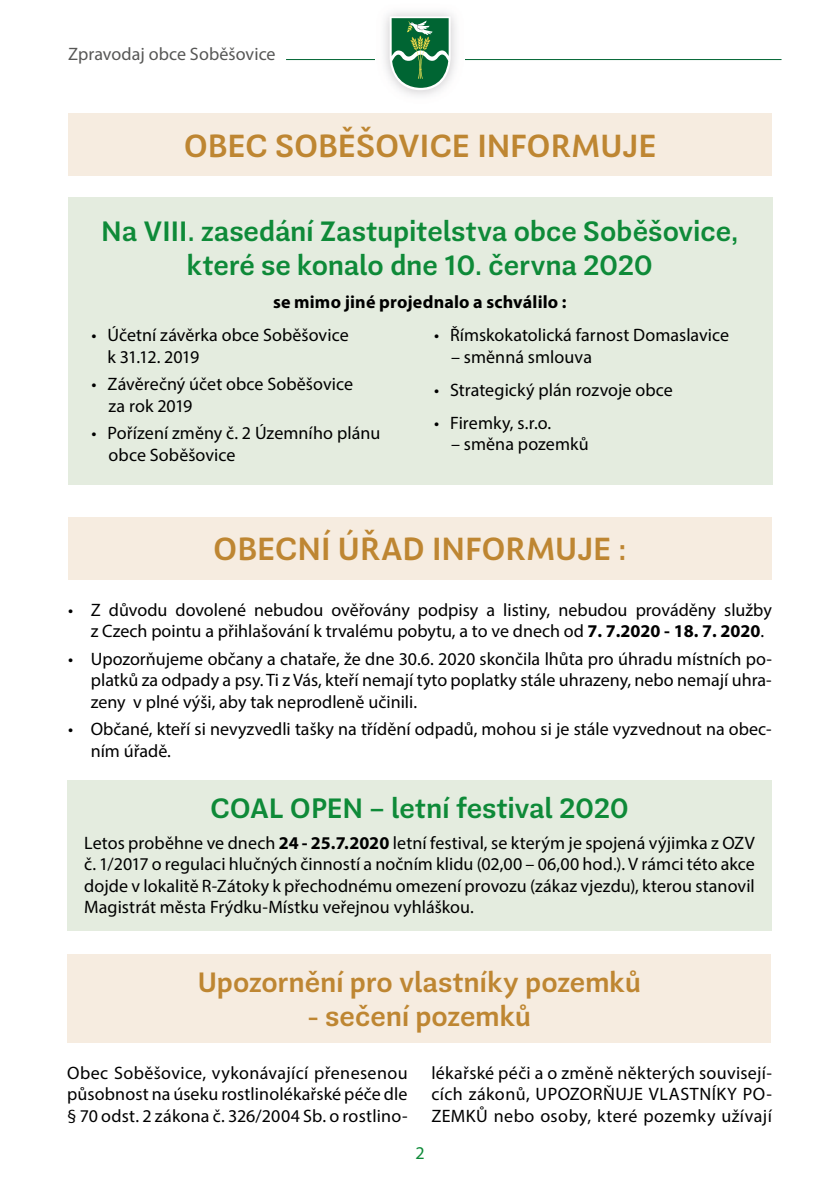
<style>
.page{position:relative;width:840px;height:1191px;background:#fff}
.page>*{position:absolute;margin:0;border:0;box-sizing:border-box;transform-origin:0 0}
.t1{font:32px "Guanabara Sans Regular 5";letter-spacing:-.015em;color:#be8632}
.t2{font:28px/33.6px "Guanabara Sans Regular 5";letter-spacing:-.015em;color:#0e8a38;text-align:center}
.t3{font:28px "Guanabara Sans Regular 5";letter-spacing:-.015em;color:#be8632}
.t4{font:18px/21.6px "Myriad Pro";color:#000}
.t5{font:700 18px "Myriad Pro";letter-spacing:.01em;color:#000}
.t6{font:18px "Myriad Pro";letter-spacing:.005em;color:#575756}
.t7{font:18px "Myriad Pro";color:#0e8a38}
.s1{font-weight:700}
</style>
<div class="page">
<hr style="left:286px;top:59px;width:495px;height:1px;background:#006533">
<img style="left:375px;top:12px;width:89px;height:84px">
<svg style="left:389px;top:16px;width:62px;height:74px"></svg>
<div style="left:68px;top:113px;width:703px;height:63px;background:#f6ece0"></div>
<div style="left:68px;top:517px;width:703px;height:62px;background:#f6ece0"></div>
<div style="left:68px;top:197px;width:704px;height:287px;background:#e4ecdf"></div>
<div style="left:67px;top:780px;width:704px;height:150px;background:#e4ecdf"></div>
<div style="left:68px;top:953px;width:702px;height:89px;background:#f6ece0"></div>
<p class="t6" style="left:68px;top:43px;width:209px">Zpravodaj obce Soběšovice</p>
<h1 class="t1" style="left:183px;top:124px;width:474px">OBEC SOBĚŠOVICE INFORMUJE</h1>
<h2 class="t2" style="left:101px;top:215px;width:638px">Na VIII. zasedání Zastupitelstva obce Soběšovice, které se konalo dne 10. června 2020</h2>
<p class="t5" style="left:273px;top:290px;width:295px">se mimo jiné projednalo a schválilo :</p>
<p class="t4" style="left:107px;top:324px;width:242px;text-indent:-16px">• Účetní závěrka obce Soběšovice k 31.12. 2019</p>
<p class="t4" style="left:108px;top:373px;width:246px;text-indent:-17px">• Závěrečný účet obce Soběšovice za rok 2019</p>
<p class="t4" style="left:108px;top:422px;width:273px;text-indent:-17px">• Pořízení změny č. 2 Územního plánu obce Soběšovice</p>
<p class="t4" style="left:434px;top:324px;width:296px">• Římskokatolická farnost Domaslavice</p>
<p class="t4" style="left:451px;top:346px;width:142px">– směnná smlouva</p>
<p class="t4" style="left:434px;top:379px;width:240px">• Strategický plán rozvoje obce</p>
<p class="t4" style="left:434px;top:412px;width:119px">• Firemky, s.r.o.</p>
<p class="t4" style="left:451px;top:433px;width:139px">– směna pozemků</p>
<h1 class="t1" style="left:213px;top:528px;width:415px">OBECNÍ ÚŘAD INFORMUJE :</h1>
<p class="t4" style="left:91px;top:598px;width:682px;text-indent:-23px">• Z důvodu dovolené nebudou ověřovány podpisy a listiny, nebudou prováděny služby z Czech pointu a přihlašování k trvalému pobytu, a to ve dnech od <span class="s1">7. 7.2020 - 18. 7. 2020</span>.</p>
<p class="t4" style="left:91px;top:647px;width:682px;text-align:justify;text-indent:-23px">• Upozorňujeme občany a chataře, že dne 30.6. 2020 skončila lhůta pro úhradu místních po&shy;platků za odpady a psy. Ti z Vás, kteří nemají tyto poplatky stále uhrazeny, nebo nemají uhra&shy;zeny v plné výši, aby tak neprodleně učinili.</p>
<p class="t4" style="left:91px;top:718px;width:682px;text-indent:-23px">• Občané, kteří si nevyzvedli tašky na třídění odpadů, mohou si je stále vyzvednout na obec&shy;ním úřadě.</p>
<h2 class="t2" style="left:209px;top:792px;width:421px">COAL OPEN – letní festival 2020</h2>
<p class="t4" style="left:84px;top:831px;width:671px;text-align:justify">Letos proběhne ve dnech <span class="s1">24 - 25.7.2020</span> letní festival, se kterým je spojená výjimka z OZV č. 1/2017 o regulaci hlučných činností a nočním klidu (02,00 – 06,00 hod.). V rámci této akce dojde v lokalitě R-Zátoky k přechodnému omezení provozu (zákaz vjezdu), kterou stanovil Magistrát města Frýdku-Místku veřejnou vyhláškou.</p>
<h2 class="t3" style="left:197px;top:963px;width:445px">Upozornění pro vlastníky pozemků</h2>
<h2 class="t3" style="left:307px;top:997px;width:225px">- sečení pozemků</h2>
<p class="t4" style="left:67px;top:1061px;width:342px;text-align:justify">Obec Soběšovice, vykonávající přenesenou působnost na úseku rostlinolékařské péče dle § 70 odst. 2 zákona č. 326/2004 Sb. o rostlino-</p>
<p class="t4" style="left:431px;top:1061px;width:342px;text-align:justify">lékařské péči a o změně některých souvisejí&shy;cích zákonů, UPOZORŇUJE VLASTNÍKY PO-ZEMKŮ nebo osoby, které pozemky užívají</p>
<p class="t7" style="left:415px;top:1141px;width:11px">2</p>
</div>
